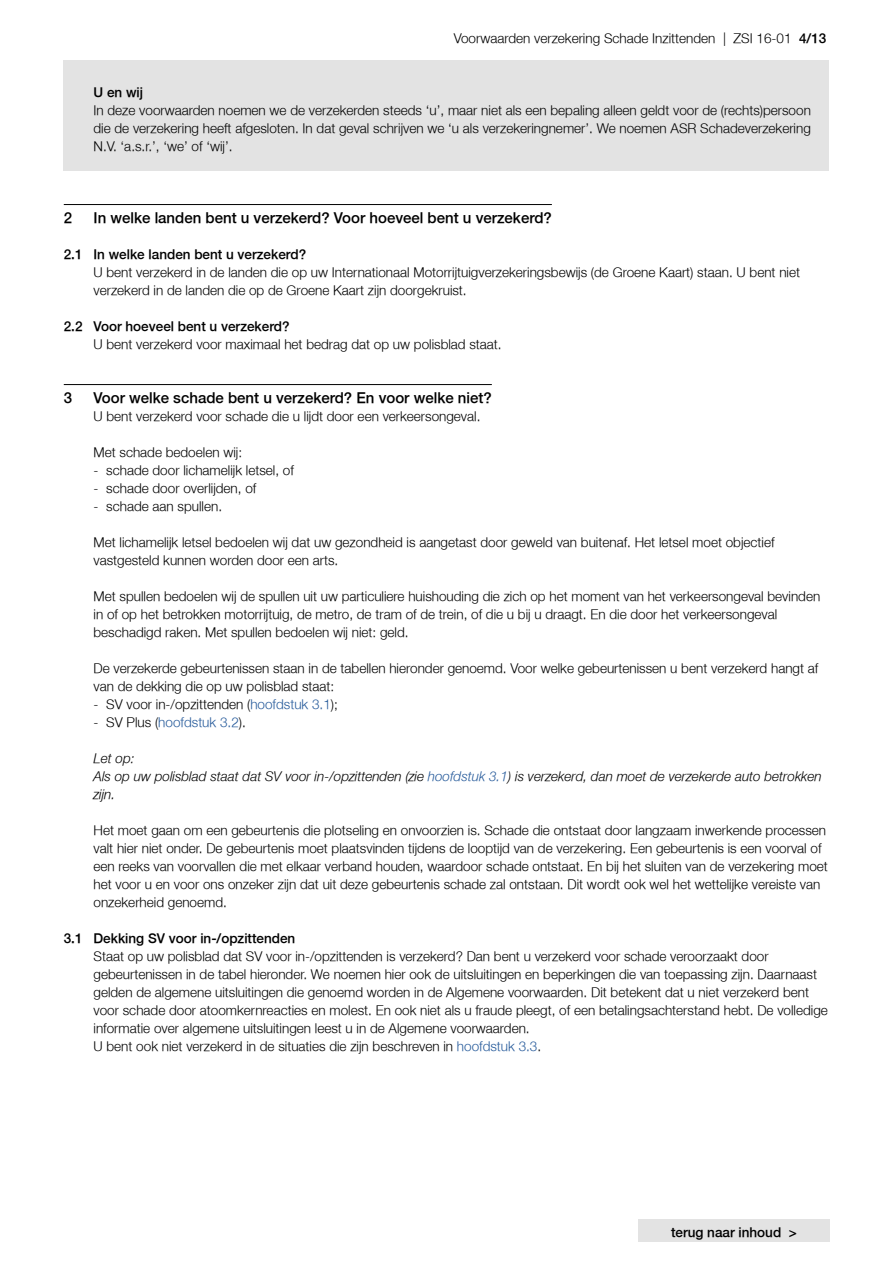
<style>
.page{position:relative;width:893px;height:1263px;background:#fff}
.page>*{position:absolute;margin:0;border:0;box-sizing:border-box;transform-origin:0 0}
.t1{font:300 15px "Fortis Helvetica";color:#000}
.t2{font:300 13.5px/18px "Fortis Helvetica";color:#000}
.t3{font:italic 300 13.5px/18px "Fortis Helvetica";color:#000}
.t4{font:300 13.5px "Fortis Helvetica";color:#000}
.t5{font:300 13.5px "Fortis Helvetica";color:#275b9b}
.s1{font-style:inherit}
.s2{color:#275b9b}
.s3{color:#000}
</style>
<div class="page">
<div style="left:638px;top:1219px;width:192px;height:23px;background:#e3e3e3"></div>
<div style="left:64px;top:61px;width:765px;height:20px;background:#e3e3e3"></div>
<div style="left:64px;top:79px;width:765px;height:21px;background:#e3e3e3"></div>
<div style="left:64px;top:97px;width:765px;height:56px;background:#e3e3e3"></div>
<div style="left:64px;top:151px;width:765px;height:20px;background:#e3e3e3"></div>
<hr style="left:64px;top:204px;width:488px;height:1px;background:#000">
<hr style="left:64px;top:384px;width:428px;height:1px;background:#000">
<p class="t2" style="left:454px;top:29px;width:374px">Voorwaarden verzekering Schade Inzittenden | ZSI 16-01 <span class="s1">4/13</span></p>
<p class="t4" style="left:94px;top:84px;width:51px">U en wij</p>
<p class="t2" style="left:94px;top:101px;width:719px;text-align:justify">In deze voorwaarden noemen we de verzekerden steeds ‘u’, maar niet als een bepaling alleen geldt voor de (rechts)persoon die de verzekering heeft afgesloten. In dat geval schrijven we ‘u als verzekeringnemer’. We noemen ASR Schadeverzekering N.V. ‘a.s.r.’, ‘we’ of ‘wij’.</p>
<p class="t1" style="left:64px;top:208px;width:10px">2</p>
<p class="t1" style="left:94px;top:208px;width:460px">In welke landen bent u verzekerd? Voor hoeveel bent u verzekerd?</p>
<p class="t4" style="left:64px;top:246px;width:244px">2.1 In welke landen bent u verzekerd?</p>
<p class="t2" style="left:94px;top:263px;width:708px">U bent verzekerd in de landen die op uw Internationaal Motorrijtuigverzekeringsbewijs (de Groene Kaart) staan. U bent niet verzekerd in de landen die op de Groene Kaart zijn doorgekruist.</p>
<p class="t4" style="left:64px;top:318px;width:227px">2.2 Voor hoeveel bent u verzekerd?</p>
<p class="t2" style="left:94px;top:335px;width:410px">U bent verzekerd voor maximaal het bedrag dat op uw polisblad staat.</p>
<p class="t1" style="left:64px;top:388px;width:10px">3</p>
<p class="t1" style="left:94px;top:388px;width:400px">Voor welke schade bent u verzekerd? En voor welke niet?</p>
<p class="t2" style="left:94px;top:407px;width:388px">U bent verzekerd voor schade die u lijdt door een verkeersongeval.</p>
<p class="t2" style="left:94px;top:443px;width:150px">Met schade bedoelen wij:</p>
<p class="t2" style="left:94px;top:461px;width:202px">- schade door lichamelijk letsel, of</p>
<p class="t2" style="left:94px;top:479px;width:164px">- schade door overlijden, of</p>
<p class="t2" style="left:94px;top:497px;width:130px">- schade aan spullen.</p>
<p class="t2" style="left:94px;top:533px;width:682px">Met lichamelijk letsel bedoelen wij dat uw gezondheid is aangetast door geweld van buitenaf. Het letsel moet objectief vastgesteld kunnen worden door een arts.</p>
<p class="t2" style="left:94px;top:587px;width:728px">Met spullen bedoelen wij de spullen uit uw particuliere huishouding die zich op het moment van het verkeersongeval bevinden in of op het betrokken motorrijtuig, de metro, de tram of de trein, of die u bij u draagt. En die door het verkeersongeval beschadigd raken. Met spullen bedoelen wij niet: geld.</p>
<p class="t2" style="left:94px;top:659px;width:726px">De verzekerde gebeurtenissen staan in de tabellen hieronder genoemd. Voor welke gebeurtenissen u bent verzekerd hangt af van de dekking die op uw polisblad staat:</p>
<p class="t2" style="left:94px;top:695px;width:246px">- SV voor in-/opzittenden (<span class="s2">hoofdstuk 3.1</span>);</p>
<p class="t5" style="left:94px;top:713px;width:154px"><span class="s3">- SV Plus (</span>hoofdstuk 3.2<span class="s3">).</span></p>
<p class="t3" style="left:94px;top:749px;width:730px">Let op:<br>Als op uw polisblad staat dat SV voor in-/opzittenden (zie <span class="s2">hoofdstuk 3.1</span>) is verzekerd, dan moet de verzekerde auto betrokken zijn.</p>
<p class="t2" style="left:94px;top:821px;width:736px">Het moet gaan om een gebeurtenis die plotseling en onvoorzien is. Schade die ontstaat door langzaam inwerkende processen valt hier niet onder. De gebeurtenis moet plaatsvinden tijdens de looptijd van de verzekering. Een gebeurtenis is een voorval of een reeks van voorvallen die met elkaar verband houden, waardoor schade ontstaat. En bij het sluiten van de verzekering moet het voor u en voor ons onzeker zijn dat uit deze gebeurtenis schade zal ontstaan. Dit wordt ook wel het wettelijke vereiste van onzekerheid genoemd.</p>
<p class="t4" style="left:64px;top:930px;width:233px">3.1 Dekking SV voor in-/opzittenden</p>
<p class="t2" style="left:94px;top:947px;width:736px">Staat op uw polisblad dat SV voor in-/opzittenden is verzekerd? Dan bent u verzekerd voor schade veroorzaakt door gebeurtenissen in de tabel hieronder. We noemen hier ook de uitsluitingen en beperkingen die van toepassing zijn. Daarnaast gelden de algemene uitsluitingen die genoemd worden in de Algemene voorwaarden. Dit betekent dat u niet verzekerd bent voor schade door atoomkernreacties en molest. En ook niet als u fraude pleegt, of een betalingsachterstand hebt. De volledige informatie over algemene uitsluitingen leest u in de Algemene voorwaarden.<br>U bent ook niet verzekerd in de situaties die zijn beschreven in <span class="s2">hoofdstuk 3.3</span>.</p>
<p class="t4" style="left:671px;top:1224px;width:127px">terug naar inhoud &gt;</p>
</div>
